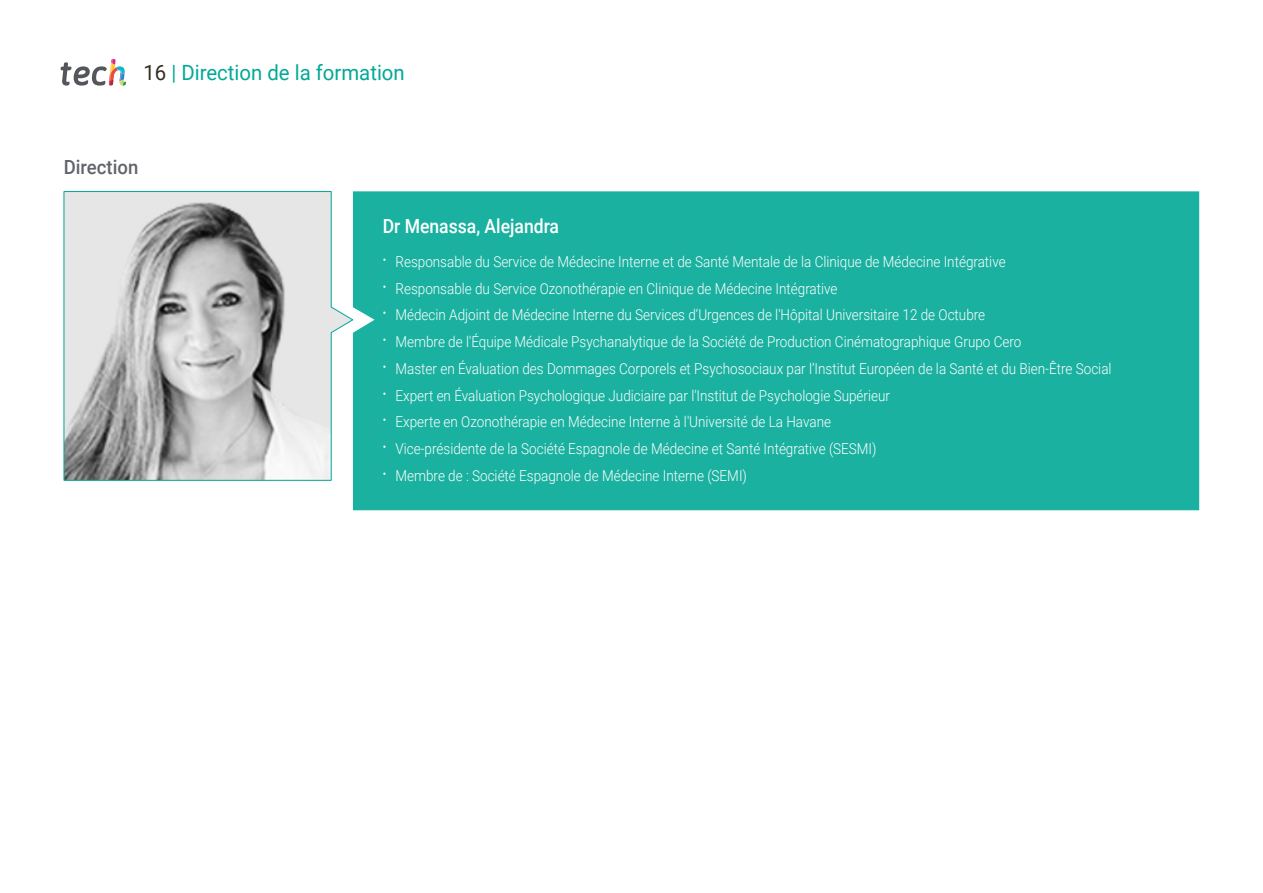
<style>
.page{position:relative;width:1263px;height:893px;background:#fff}
.page>*{position:absolute;margin:0;border:0;box-sizing:border-box;transform-origin:0 0}
.t1{font:21px "Roboto";color:#00a996}
.t2{font:500 19.5px "Roboto";color:#fff;scale:.9 1}
.t3{font:500 19.5px "Roboto";color:#61646a;scale:.95 1}
.t4{font:300 15px "Roboto";color:#fff;scale:.9 1}
.s1{color:#312e20}
</style>
<div class="page">
<svg style="left:61px;top:59px;width:65px;height:27px"></svg>
<div style="left:353px;top:191px;width:846px;height:319px;background:#1ab1a0"></div>
<svg style="left:64px;top:191px;width:289px;height:290px;background:#c2c4c3"></svg>
<h1 class="t1" style="left:144px;top:57px;width:263px"><span class="s1">16</span> | Direction de la formation</h1>
<h2 class="t3" style="left:64px;top:154px;width:80px">Direction</h2>
<h2 class="t2" style="left:383px;top:212px;width:198px">Dr Menassa, Alejandra</h2>
<p class="t4" style="left:383px;top:251px;width:694px"><sup>•</sup> Responsable du Service de Médecine Interne et de Santé Mentale de la Clinique de Médecine Intégrative</p>
<p class="t4" style="left:383px;top:278px;width:507px"><sup>•</sup> Responsable du Service Ozonothérapie en Clinique de Médecine Intégrative</p>
<p class="t4" style="left:383px;top:304px;width:671px"><sup>•</sup> Médecin Adjoint de Médecine Interne du Services d’Urgences de l'Hôpital Universitaire 12 de Octubre</p>
<p class="t4" style="left:383px;top:331px;width:711px"><sup>•</sup> Membre de l'Équipe Médicale Psychanalytique de la Société de Production Cinématographique Grupo Cero</p>
<p class="t4" style="left:383px;top:358px;width:811px"><sup>•</sup> Master en Évaluation des Dommages Corporels et Psychosociaux par l’Institut Européen de la Santé et du Bien-Être Social</p>
<p class="t4" style="left:383px;top:385px;width:565px"><sup>•</sup> Expert en Évaluation Psychologique Judiciaire par l'Institut de Psychologie Supérieur</p>
<p class="t4" style="left:383px;top:411px;width:500px"><sup>•</sup> Experte en Ozonothérapie en Médecine Interne à l'Université de La Havane</p>
<p class="t4" style="left:383px;top:438px;width:550px"><sup>•</sup> Vice-présidente de la Société Espagnole de Médecine et Santé Intégrative (SESMI)</p>
<p class="t4" style="left:383px;top:465px;width:406px"><sup>•</sup> Membre de : Société Espagnole de Médecine Interne (SEMI)</p>
</div>
